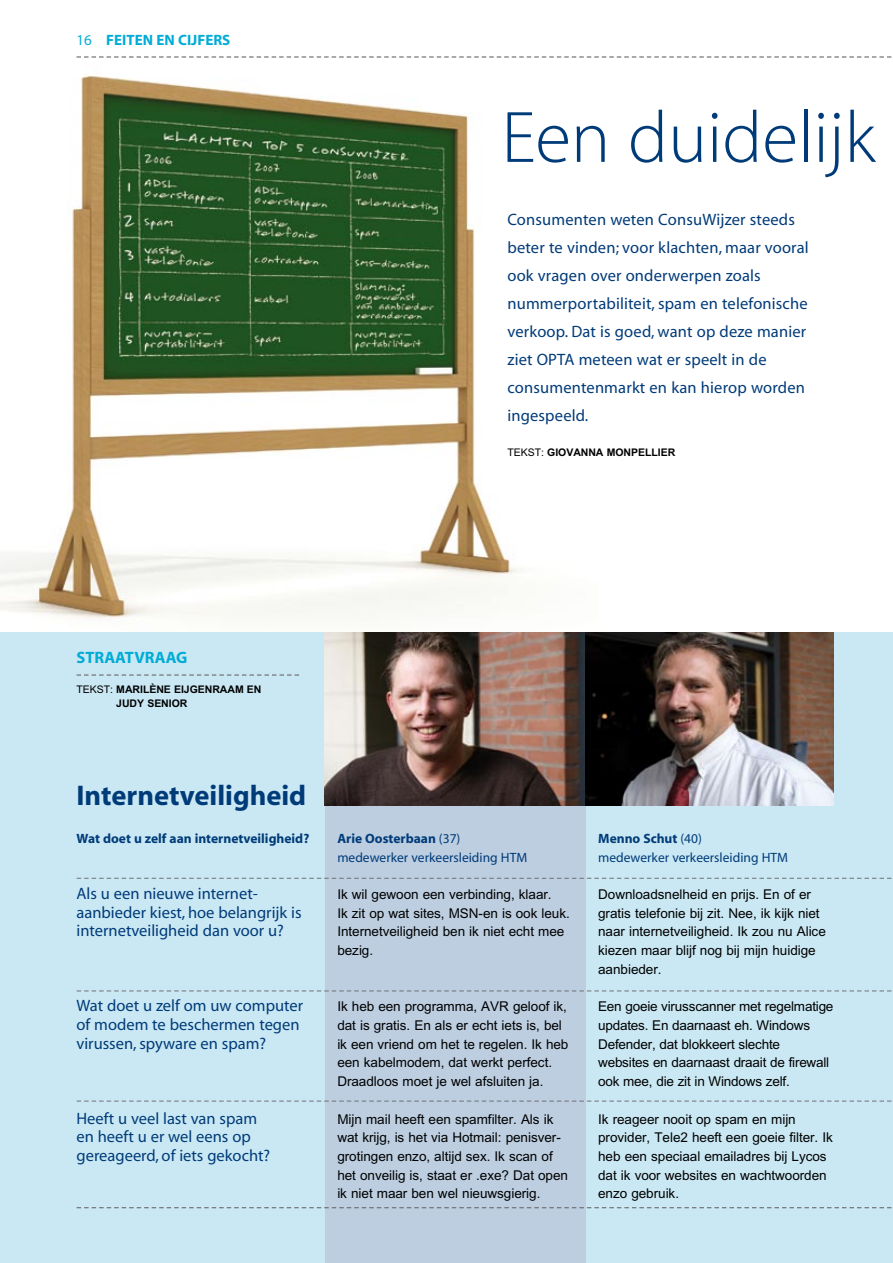
<style>
.page{position:relative;width:893px;height:1263px;background:#fff}
.page>*{position:absolute;margin:0;border:0;box-sizing:border-box;transform-origin:0 0}
.t1{font:73.5px "Myriad MM 215 600";color:#003b79}
.t2{font:28.5px "Myriad MM 700 600";color:#003b79}
.t3{font:16.5px/28px "Myriad MM 400 600";letter-spacing:.01em;color:#003b79}
.t4{font:16.5px "Myriad MM 700 600";color:#00acd6}
.t5{font:15px "Myriad MM 700 600";color:#00acd6}
.t6{font:13.5px/18.8px "M Arial";letter-spacing:-.005em;color:#000}
.t7{font:13.5px "Myriad MM 700 600";color:#003b79}
.t8{font:13.5px "Myriad MM 400 600";color:#003b79}
.t9{font:700 10.5px "M Arial";letter-spacing:-.005em;color:#000}
.t10{font:10.5px "M Arial";letter-spacing:-.005em;color:#000}
.s1{font-family:"Myriad MM 400 600"}
.s2{font-weight:400}
.s3{font-weight:700}
</style>
<div class="page">
<img style="left:0;top:75px;width:517px;height:547px">
<div style="left:0;top:632px;width:893px;height:631px;background:#cae8f3"></div>
<div style="left:325px;top:632px;width:260px;height:631px;background:#bccee0"></div>
<svg style="left:77px;top:56px;width:815px;height:2px"></svg>
<svg style="left:77px;top:1207px;width:815px;height:1px"></svg>
<svg style="left:77px;top:878px;width:815px;height:1px"></svg>
<svg style="left:77px;top:991px;width:815px;height:1px"></svg>
<svg style="left:77px;top:1101px;width:815px;height:1px"></svg>
<img style="left:325px;top:632px;width:508px;height:173px">
<svg style="left:77px;top:674px;width:222px;height:2px"></svg>
<p class="t5" style="left:77px;top:33px;width:155px"><span class="s1">16</span> FEITEN EN CIJFERS</p>
<h1 class="t1" style="left:501px;top:102px;width:376px">Een duidelijk</h1>
<p class="t3" style="left:507px;top:206px;width:303px">Consumenten weten ConsuWijzer steeds beter te vinden; voor klachten, maar vooral ook vragen over onderwerpen zoals nummerportabiliteit, spam en telefonische verkoop. Dat is goed, want op deze manier ziet OPTA</p>
<p class="t3" style="left:507px;top:346px;width:299px;text-indent:71px">meteen wat er speelt in de consumentenmarkt en kan hierop worden ingespeeld.</p>
<p class="t9" style="left:507px;top:446px;width:169px"><span class="s2">TEKST:</span> GIOVANNA MONPELLIER</p>
<p class="t4" style="left:77px;top:649px;width:111px">STRAATVRAAG</p>
<p class="t10" style="left:77px;top:683px;width:56px">TEKST: <span class="s3">MARIL</span></p>
<p class="t9" style="left:149px;top:683px;width:40px">ÈNE EIJGENRAAM</p>
<p class="t9" style="left:247px;top:683px;width:8px">EN</p>
<p class="t9" style="left:116px;top:697px;width:46px">JUDY SENIOR</p>
<h2 class="t2" style="left:77px;top:782px;width:231px">Internetveiligheid</h2>
<p class="t7" style="left:77px;top:832px;width:234px">Wat doet u zelf aan internetveiligheid?</p>
<p class="t3" style="left:77px;top:885px;width:227px;line-height:18.8px">Als u een nieuwe internet&shy;aanbieder kiest, hoe belangrijk is internetveiligheid dan voor u?</p>
<p class="t3" style="left:77px;top:997px;width:228px;line-height:18.8px">Wat doet u zelf om uw computer of modem te beschermen tegen virussen, spyware en spam?</p>
<p class="t3" style="left:77px;top:1109px;width:195px;line-height:18.8px">Heeft u veel last van spam en heeft u er wel eens op gereageerd, of iets gekocht?</p>
<p class="t7" style="left:337px;top:832px;width:125px">Arie Oosterbaan <span class="s1">(37)</span></p>
<p class="t8" style="left:337px;top:850px;width:173px">medewerker verkeersleiding HTM</p>
<p class="t6" style="left:337px;top:885px;width:234px">Ik wil gewoon een verbinding, klaar.<br>Ik zit op wat sites, MSN-en is ook leuk.<br>Internetveiligheid ben ik niet echt mee bezig.</p>
<p class="t6" style="left:337px;top:997px;width:233px">Ik heb een programma, AVR geloof ik, dat is gratis. En als er echt iets is, bel ik een vriend om het te regelen. Ik heb een kabelmodem, dat werkt perfect.<br>Draadloos moet je wel afsluiten ja.</p>
<p class="t6" style="left:337px;top:1109px;width:232px">Mijn mail heeft een spamfilter. Als ik wat krijg, is het via Hotmail: penisver&shy;grotingen enzo, altijd sex. Ik scan of het onveilig is, staat er .exe? Dat open ik niet maar ben wel nieuwsgierig.</p>
<p class="t7" style="left:598px;top:832px;width:105px">Menno Schut <span class="s1">(40)</span></p>
<p class="t8" style="left:598px;top:850px;width:173px">medewerker verkeersleiding HTM</p>
<p class="t6" style="left:598px;top:885px;width:229px">Downloadsnelheid en prijs. En of er gratis telefonie bij zit. Nee, ik kijk niet naar internetveiligheid. Ik zou nu Alice kiezen maar blijf nog bij mijn huidige aanbieder.</p>
<p class="t6" style="left:598px;top:997px;width:237px">Een goeie virusscanner met regelmatige updates. En daarnaast eh. Windows Defender, dat blokkeert slechte websites en daarnaast draait de firewall ook mee, die zit in Windows zelf.</p>
<p class="t6" style="left:598px;top:1109px;width:236px">Ik reageer nooit op spam en mijn provider, Tele2 heeft een goeie filter. Ik heb een speciaal emailadres bij Lycos dat ik voor websites en wachtwoorden enzo gebruik.</p>
</div>
